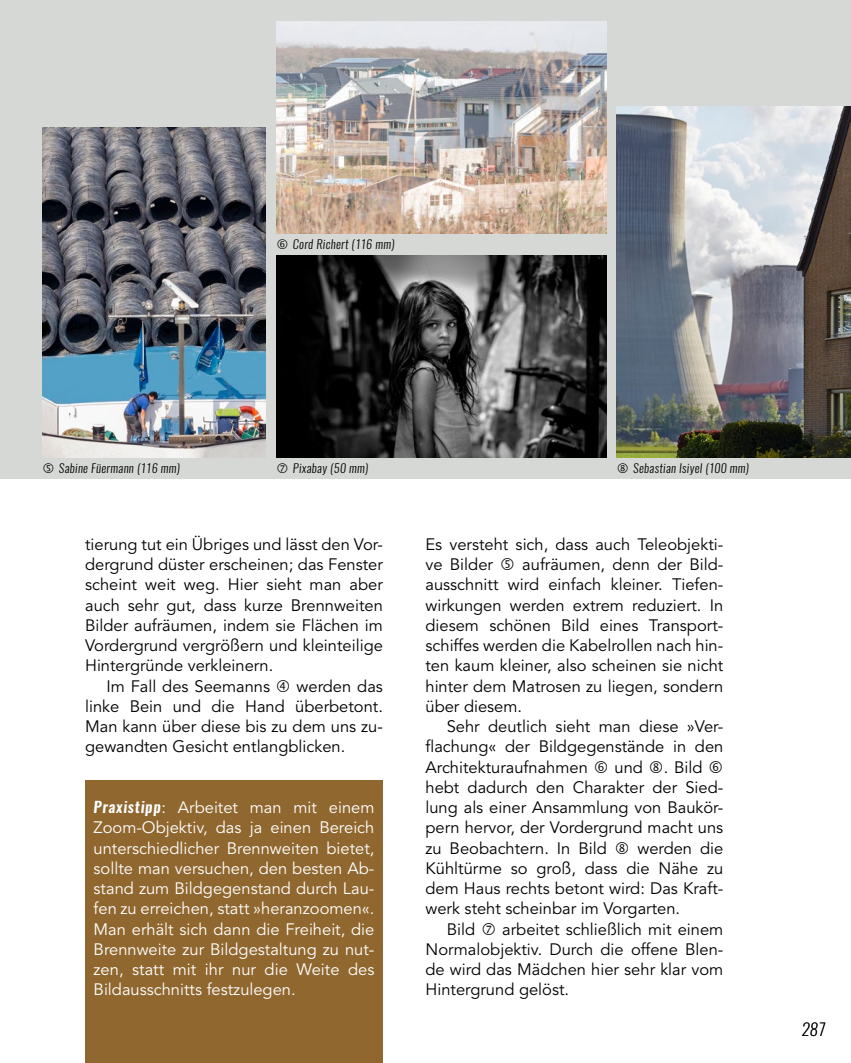
<style>
.page{position:relative;width:851px;height:1063px;background:#fff}
.page>*{position:absolute;margin:0;border:0;box-sizing:border-box;transform-origin:0 0}
.Fließtext_weitere_Ab{font:16.5px/20.2px "Avenir LT Pro";color:#000;text-align:justify}
.Fließtext_Intro_weiß{font:16.5px/20.2px "Avenir LT Pro";color:#fff;text-align:justify}
.Fließtext_erster_Abs{font:16.5px/20.2px "Avenir LT Pro";color:#000}
.t1{font:italic 200 16.5px "Oswald";color:#000}
.t2{font:italic 300 12px "Oswald";letter-spacing:.03em;color:#000}
.s1{font-family:"Oswald";font-weight:600;font-style:italic;font-size:15px}
</style>
<div class="page">
<div style="left:0;top:0;width:850px;height:478px;background:#d5d8d5"></div>
<img style="left:43px;top:128px;width:223px;height:329px">
<img style="left:276px;top:21px;width:330px;height:213px">
<img style="left:276px;top:255px;width:330px;height:202px">
<img style="left:617px;top:106px;width:233px;height:351px">
<div style="left:85px;top:781px;width:298px;height:282px;background:#90672e"></div>
<p class="t2" style="left:293px;top:236px;width:103px">Cord Richert (116 mm)</p>
<p class="t2" style="left:59px;top:459px;width:122px">Sabine Füermann (116 mm)</p>
<p class="t2" style="left:293px;top:459px;width:77px">Pixabay (50 mm)</p>
<p class="t2" style="left:633px;top:459px;width:117px">Sebastian Isiyel (100 mm)</p>
<p class="Fließtext_weitere_Ab" style="left:85px;top:534px;width:299px">tierung tut ein Übriges und lässt den Vor&shy;dergrund düster erscheinen; das Fenster scheint weit weg. Hier sieht man aber auch sehr gut, dass kurze Brennweiten Bilder aufräumen, indem sie Flächen im Vordergrund vergrößern und kleinteilige Hintergründe verkleinern.</p>
<p class="Fließtext_weitere_Ab" style="left:106px;top:676px;width:165px">Im Fall des Seemanns</p>
<p class="Fließtext_weitere_Ab" style="left:85px;top:676px;width:299px;text-indent:211px">werden das linke Bein und die Hand überbetont.<br>Man kann über diese bis zu dem uns zu&shy;gewandten Gesicht entlangblicken.</p>
<p class="Fließtext_Intro_weiß" style="left:94px;top:798px;width:282px"><span class="s1">Praxistipp</span>: Arbeitet man mit einem Zoom-Objektiv, das ja einen Bereich unterschiedlicher Brennweiten bietet, sollte man versuchen, den besten Ab&shy;stand zum Bildgegenstand durch Lau&shy;fen zu erreichen, statt »heranzoomen«.<br>Man erhält sich dann die Freiheit, die Brennweite zur Bildgestaltung zu nut&shy;zen, statt mit ihr nur die Weite des Bildausschnitts festzulegen.</p>
<p class="Fließtext_erster_Abs" style="left:425px;top:534px;width:299px">Es versteht sich, dass auch Teleobjekti&shy;ve Bilder</p>
<p class="Fließtext_erster_Abs" style="left:425px;top:555px;width:299px;text-align:justify;text-indent:97px">aufräumen, denn der Bild&shy;ausschnitt wird einfach kleiner. Tiefen&shy;wirkungen werden extrem reduziert. In diesem schönen Bild eines Transport&shy;schiffes werden die Kabelrollen nach hin&shy;ten kaum kleiner, also scheinen sie nicht hinter dem Matrosen zu liegen, sondern über diesem.</p>
<p class="Fließtext_weitere_Ab" style="left:425px;top:717px;width:299px;text-indent:21px">Sehr deutlich sieht man diese »Ver&shy;flachung« der Bildgegenstände in den Architekturaufnahmen</p>
<p class="Fließtext_weitere_Ab" style="left:425px;top:757px;width:299px;text-align:left;text-indent:238px">. Bild hebt dadurch den Charakter der Sied&shy;lung als einer Ansammlung von Baukör&shy;pern hervor, der Vordergrund macht uns zu Beobachtern. In Bild</p>
<p class="Fließtext_weitere_Ab" style="left:614px;top:757px;width:30px">und</p>
<p class="Fließtext_weitere_Ab" style="left:425px;top:838px;width:299px;text-indent:212px">werden die Kühltürme so groß, dass die Nähe zu dem Haus rechts betont wird: Das Kraft&shy;werk steht scheinbar im Vorgarten.</p>
<p class="Fließtext_weitere_Ab" style="left:446px;top:919px;width:30px">Bild</p>
<p class="Fließtext_weitere_Ab" style="left:425px;top:919px;width:299px;text-indent:77px">arbeitet schließlich mit einem Normalobjektiv. Durch die offene Blen&shy;de wird das Mädchen hier sehr klar vom Hintergrund gelöst.</p>
<p class="t1" style="left:801px;top:1018px;width:25px">287</p>
</div>
